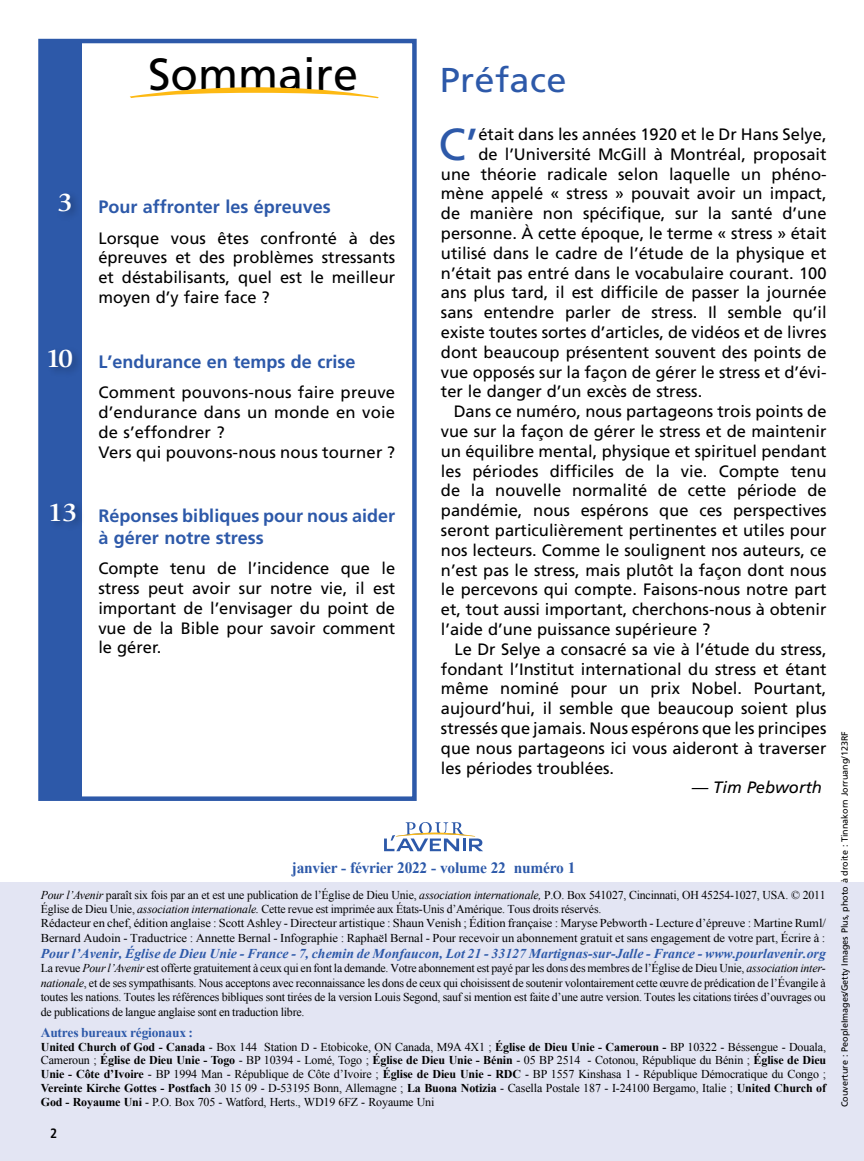
<style>
.page{position:relative;width:864px;height:1161px;background:#fff}
.page>*{position:absolute;margin:0;border:0;box-sizing:border-box;transform-origin:0 0}
.t1{font:45px "Frutiger";color:#000}
.t2{font:44.85px "Frutiger";color:#2d59a9}
.t3{font:34.5px "Frutiger";letter-spacing:.01em;color:#2d59a9;scale:1.05 1}
.t4{font:700 27px "Giovanni";color:#fff}
.t5{font:700 18px/21.6px "Frutiger";color:#2d59a9}
.t6{font:16.5px/19.8px "Frutiger";color:#000;text-align:justify}
.t7{font:italic 16.5px "Frutiger";color:#000}
.t8{font:700 15.75px "Times New Roman";letter-spacing:-.015em;color:#2d59a9}
.t9{font:italic 700 13.5px "Times New Roman";color:#2d59a9}
.t10{font:700 13.5px "Times New Roman";letter-spacing:-.02em;color:#2d59a9}
.t11{font:700 condensed 13.5px "Frutiger";color:#000}
.t12{font:12px/14.4px "Times New Roman";letter-spacing:-.01em;color:#000;text-align:justify}
.t13{font:9px "Frutiger";color:#000}
.s1{font-style:italic}
.s2{font-weight:700}
</style>
<div class="page">
<div style="left:41px;top:43px;width:41px;height:756px;background:#2d59a9"></div>
<div style="left:38px;top:39px;width:379px;height:762px;border:4px solid #2d59a9"></div>
<div style="left:0;top:882px;width:864px;height:279px;background:#e3e5f3"></div>
<div style="left:56px;top:190px;width:25px;height:32px;background:#000;opacity:.3"></div>
<svg style="left:384px;top:822px;width:99px;height:29px"></svg>
<div style="left:46px;top:346px;width:36px;height:32px;background:#000;opacity:.3"></div>
<svg style="left:130px;top:87px;width:249px;height:11px"></svg>
<div style="left:47px;top:499px;width:39px;height:32px;background:#000;opacity:.3"></div>
<h1 class="t1" style="left:148px;top:48px;width:212px">Sommaire</h1>
<h3 class="t3" style="left:440px;top:59px;width:122px">Préface</h3>
<h3 class="t4" style="left:58px;top:187px;width:17px">3</h3>
<p class="t5" style="left:98px;top:196px;width:234px">Pour affronter les épreuves</p>
<p class="t6" style="left:98px;top:228px;width:298px">Lorsque vous êtes confronté à des épreuves et des problèmes stressants et déstabilisants, quel est le meilleur moyen d’y faire face ?</p>
<h3 class="t4" style="left:46px;top:343px;width:29px">10</h3>
<p class="t5" style="left:98px;top:351px;width:259px">L’endurance en temps de crise</p>
<p class="t6" style="left:98px;top:383px;width:298px;text-align:left">Comment pouvons-nous faire preuve d’endurance dans un monde en voie de s’effondrer ?<br>Vers qui pouvons-nous nous tourner ?</p>
<h3 class="t4" style="left:48px;top:496px;width:32px">13</h3>
<p class="t5" style="left:98px;top:505px;width:298px">Réponses bibliques pour nous aider à gérer notre stress</p>
<p class="t6" style="left:98px;top:559px;width:298px">Compte tenu de l’incidence que le stress peut avoir sur notre vie, il est important de l’envisager du point de vue de la Bible pour savoir comment le gérer.</p>
<h2 class="t2" style="left:439px;top:118px;width:41px">C’</h2>
<p class="t6" style="left:478px;top:124px;width:350px">était dans les années 1920 et le Dr Hans Selye,</p>
<p class="t6" style="left:478px;top:144px;width:350px">de l’Université McGill à Montréal, proposait</p>
<p class="t6" style="left:441px;top:164px;width:387px">une théorie radicale selon laquelle un phéno-</p>
<p class="t6" style="left:441px;top:184px;width:387px">mène appelé « stress » pouvait avoir un impact,</p>
<p class="t6" style="left:441px;top:204px;width:387px">de manière non spécifique, sur la santé d’une</p>
<p class="t6" style="left:441px;top:223px;width:387px">personne. À cette époque, le terme « stress » était</p>
<p class="t6" style="left:441px;top:243px;width:387px">utilisé dans le cadre de l’étude de la physique et</p>
<p class="t6" style="left:441px;top:263px;width:387px">n’était pas entré dans le vocabulaire courant. 100</p>
<p class="t6" style="left:441px;top:283px;width:387px">ans plus tard, il est difficile de passer la journée</p>
<p class="t6" style="left:441px;top:303px;width:387px">sans entendre parler de stress. Il semble qu’il</p>
<p class="t6" style="left:441px;top:322px;width:387px">existe toutes sortes d’articles, de vidéos et de livres</p>
<p class="t6" style="left:441px;top:342px;width:387px">dont beaucoup présentent souvent des points de</p>
<p class="t6" style="left:441px;top:362px;width:387px">vue opposés sur la façon de gérer le stress et d’évi-</p>
<p class="t6" style="left:441px;top:382px;width:263px">ter le danger d’un excès de stress.</p>
<p class="t6" style="left:454px;top:402px;width:374px">Dans ce numéro, nous partageons trois points de</p>
<p class="t6" style="left:441px;top:421px;width:387px">vue sur la façon de gérer le stress et de maintenir</p>
<p class="t6" style="left:441px;top:441px;width:387px">un équilibre mental, physique et spirituel pendant</p>
<p class="t6" style="left:441px;top:461px;width:387px">les périodes difficiles de la vie. Compte tenu</p>
<p class="t6" style="left:441px;top:481px;width:387px">de la nouvelle normalité de cette période de</p>
<p class="t6" style="left:441px;top:501px;width:387px">pandémie, nous espérons que ces perspectives</p>
<p class="t6" style="left:441px;top:520px;width:387px">seront particulièrement pertinentes et utiles pour</p>
<p class="t6" style="left:441px;top:540px;width:387px">nos lecteurs. Comme le soulignent nos auteurs, ce</p>
<p class="t6" style="left:441px;top:560px;width:387px">n’est pas le stress, mais plutôt la façon dont nous</p>
<p class="t6" style="left:441px;top:580px;width:387px">le percevons qui compte. Faisons-nous notre part</p>
<p class="t6" style="left:441px;top:600px;width:387px">et, tout aussi important, cherchons-nous à obtenir</p>
<p class="t6" style="left:441px;top:619px;width:271px">l’aide d’une puissance supérieure ?</p>
<p class="t6" style="left:454px;top:639px;width:374px">Le Dr Selye a consacré sa vie à l’étude du stress,</p>
<p class="t6" style="left:441px;top:659px;width:387px">fondant l’Institut international du stress et étant</p>
<p class="t6" style="left:441px;top:679px;width:387px">même nominé pour un prix Nobel. Pourtant,</p>
<p class="t6" style="left:441px;top:699px;width:387px">aujourd’hui, il semble que beaucoup soient plus</p>
<p class="t6" style="left:441px;top:718px;width:387px">stressés que jamais. Nous espérons que les principes</p>
<p class="t6" style="left:441px;top:738px;width:387px">que nous partageons ici vous aideront à traverser</p>
<p class="t6" style="left:441px;top:758px;width:175px">les périodes troublées.</p>
<p class="t7" style="left:692px;top:778px;width:132px">— Tim Pebworth</p>
<p class="t8" style="left:292px;top:856px;width:285px">janvier - février 2022 - volume 22 numéro 1</p>
<p class="t12" style="left:41px;top:887px;width:787px;text-align:left"><span class="s1">Pour l’Avenir</span> paraît six fois par an et est une publication de l’Église de Dieu Unie, <span class="s1">association internationale,</span> P.O. Box 541027, Cincinnati, OH 45254-1027, USA. © 2011<br>Église de Dieu Unie, <span class="s1">association internationale.</span> Cette revue est imprimée aux États-Unis d’Amérique. Tous droits réservés.<br>Rédacteur en chef, édition anglaise : Scott Ashley - Directeur artistique : Shaun Venish ; Édition française : Maryse Pebworth - Lecture d’épreuve : Martine Ruml/ Bernard Audoin - Traductrice : Annette Bernal - Infographie : Raphaël Bernal - Pour recevoir un abonnement gratuit et sans engagement de votre part, Écrire à :</p>
<p class="t9" style="left:41px;top:944px;width:787px">Pour l’Avenir, Église de Dieu Unie - France - 7, chemin de Monfaucon, Lot 21 - 33127 Martignas-sur-Jalle - France - www.pourlavenir.org</p>
<p class="t12" style="left:41px;top:961px;width:787px">La revue <span class="s1">Pour l’Avenir</span> est offerte gratuitement à ceux qui en font la demande. Votre abonnement est payé par les dons des membres de l’Église de Dieu Unie, <span class="s1">association inter&shy;nationale</span>, et de ses sympathisants. Nous acceptons avec reconnaissance les dons de ceux qui choisissent de soutenir volontairement cette œuvre de prédication de l’Évangile à toutes les nations. Toutes les références bibliques sont tirées de la version Louis Segond, sauf si mention est faite d’une autre version. Toutes les citations tirées d’ouvrages ou de publications de langue anglaise sont en traduction libre.</p>
<p class="t10" style="left:41px;top:1023px;width:154px">Autres bureaux régionaux :</p>
<p class="t12" style="left:41px;top:1039px;width:787px;line-height:13.6px"><span class="s2">United Church of God - Canada</span> - Box 144 Station D - Etobicoke, ON Canada, M9A 4X1 ; <span class="s2">Église de Dieu Unie - Cameroun -</span> BP 10322 - Béssengue - Douala, Cameroun ; <span class="s2">Église de Dieu Unie - Togo</span> - BP 10394 - Lomé, Togo ; <span class="s2">Église de Dieu Unie - Bénin</span> - 05 BP 2514 - Cotonou, République du Bénin ; <span class="s2">Église de Dieu Unie - Côte d’Ivoire</span> - BP 1994 Man - République de Côte d’Ivoire ; <span class="s2">Église de Dieu Unie - RDC</span> - BP 1557 Kinshasa 1 - République Démocratique du Congo ; <span class="s2">Vereinte Kirche Gottes - Postfach</span> 30 15 09 - D-53195 Bonn, Allemagne ; <span class="s2">La Buona Notizia</span> - Casella Postale 187 - I-24100 Bergamo, Italie ; <span class="s2">United Church of God - Royaume Uni</span> - P.O. Box 705 - Watford, Herts., WD19 6FZ - Royaume Uni</p>
<p class="t11" style="left:41px;top:1126px;width:18px">22</p>
<p class="t13" style="left:839px;top:1107px;width:377px;rotate:-90deg">Couverture : PeopleImages/Getty Images Plus, photo à droite : Tinnakorn Jorruang/123RF</p>
</div>
